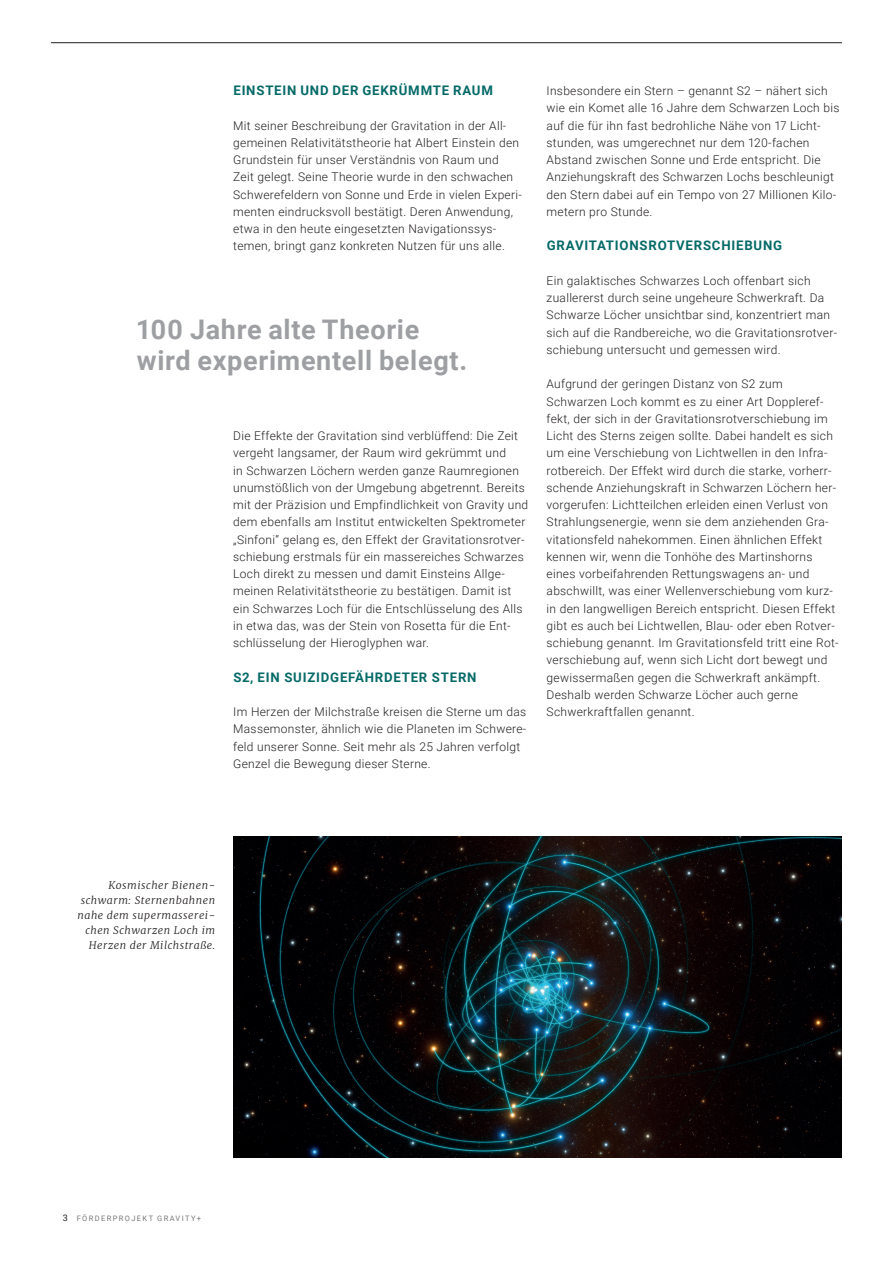
<style>
.page{position:relative;width:893px;height:1263px;background:#fff}
.page>*{position:absolute;margin:0;border:0;box-sizing:border-box;transform-origin:0 0}
.t1{font:700 27px/31.5px "Roboto";letter-spacing:.025em;color:#9d9fa2}
.t2{font:700 13.2px "Roboto";letter-spacing:.06em;color:#056a67}
.t3{font:300 12px/17.2px "Roboto";letter-spacing:.025em;color:#231f20}
.t4{font:italic 300 10.5px/15px "Merriweather";letter-spacing:.05em;color:#231f20;text-align:right}
.t5{font:7.5px "Roboto";letter-spacing:.185em;color:#76787b}
.s1{font-size:9px;color:#231f20}
</style>
<div class="page">
<hr style="left:51px;top:42px;width:791px;height:1px;background:#231f20">
<img style="left:233px;top:837px;width:609px;height:321px">
<p class="t2" style="left:233px;top:81px;width:261px">EINSTEIN UND DER GEKRÜMMTE RAUM</p>
<p class="t3" style="left:233px;top:116px;width:290px">Mit seiner Beschreibung der Gravitation in der All&shy;gemeinen Relativitätstheorie hat Albert Einstein den Grundstein für unser Verständnis von Raum und Zeit gelegt. Seine Theorie wurde in den schwachen Schwerefeldern von Sonne und Erde in vielen Experi&shy;menten eindrucksvoll bestätigt. Deren Anwendung, etwa in den heute eingesetzten Navigationssys&shy;temen, bringt ganz konkreten Nutzen für uns alle.</p>
<h1 class="t1" style="left:137px;top:312px;width:332px">100 Jahre alte Theorie wird experimentell belegt.</h1>
<p class="t3" style="left:233px;top:427px;width:297px">Die Effekte der Gravitation sind verblüffend: Die Zeit vergeht langsamer, der Raum wird gekrümmt und<br>in Schwarzen Löchern werden ganze Raumregionen unumstößlich von der Umgebung abgetrennt. Bereits mit der Präzision und Empfindlichkeit von Gravity und dem ebenfalls am Institut entwickelten Spektrometer „Sinfoni“ gelang es, den Effekt der Gravitationsrotver&shy;schiebung erstmals für ein massereiches Schwarzes Loch direkt zu messen und damit Einsteins Allge&shy;meinen Relativitätstheorie zu bestätigen. Damit ist ein Schwarzes Loch für die Entschlüsselung des Alls in etwa das, was der Stein von Rosetta für die Ent&shy;schlüsselung der Hieroglyphen war.</p>
<p class="t2" style="left:233px;top:668px;width:245px">S2, EIN SUIZIDGEFÄHRDETER STERN</p>
<p class="t3" style="left:233px;top:703px;width:295px">Im Herzen der Milchstraße kreisen die Sterne um das Massemonster, ähnlich wie die Planeten im Schwere&shy;feld unserer Sonne. Seit mehr als 25 Jahren verfolgt Genzel die Bewegung dieser Sterne.</p>
<p class="t3" style="left:547px;top:82px;width:294px">Insbesondere ein Stern – genannt S2 – nähert sich wie ein Komet alle 16 Jahre dem Schwarzen Loch bis auf die für ihn fast bedrohliche Nähe von 17 Licht&shy;stunden, was umgerechnet nur dem 120-fachen Abstand zwischen Sonne und Erde entspricht. Die Anziehungskraft des Schwarzen Lochs beschleunigt den Stern dabei auf ein Tempo von 27 Millionen Kilo&shy;metern pro Stunde.</p>
<p class="t2" style="left:547px;top:236px;width:237px">GRAVITATIONSROTVERSCHIEBUNG</p>
<p class="t3" style="left:547px;top:272px;width:292px">Ein galaktisches Schwarzes Loch offenbart sich zuallererst durch seine ungeheure Schwerkraft. Da Schwarze Löcher unsichtbar sind, konzentriert man sich auf die Randbereiche, wo die Gravitationsrotver&shy;schiebung untersucht und gemessen wird.</p>
<p class="t3" style="left:547px;top:375px;width:294px">Aufgrund der geringen Distanz von S2 zum Schwarzen Loch kommt es zu einer Art Doppleref&shy;fekt, der sich in der Gravitationsrotverschiebung im Licht des Sterns zeigen sollte. Dabei handelt es sich um eine Verschiebung von Lichtwellen in den Infra&shy;rotbereich. Der Effekt wird durch die starke, vorherr&shy;schende Anziehungskraft in Schwarzen Löchern her&shy;vorgerufen: Lichtteilchen erleiden einen Verlust von Strahlungsenergie, wenn sie dem anziehenden Gra&shy;vitationsfeld nahekommen. Einen ähnlichen Effekt kennen wir, wenn die Tonhöhe des Martinshorns eines vorbeifahrenden Rettungswagens an- und abschwillt, was einer Wellenverschiebung vom kurz&shy;in den langwelligen Bereich entspricht. Diesen Effekt gibt es auch bei Lichtwellen, Blau- oder eben Rotver&shy;schiebung genannt. Im Gravitationsfeld tritt eine Rot&shy;verschiebung auf, wenn sich Licht dort bewegt und gewissermaßen gegen die Schwerkraft ankämpft.<br>Deshalb werden Schwarze Löcher auch gerne Schwerkraftfallen genannt.</p>
<p class="t4" style="left:77px;top:877px;width:139px">Kosmischer Bienen&shy;schwarm: Sternenbahnen nahe dem supermasserei&shy;chen Schwarzen Loch im<br>Herzen der Milchstraße.</p>
<p class="t5" style="left:63px;top:1213px;width:140px"><span class="s1">3</span> FÖRDERPROJEKT GRAVITY+</p>
</div>
